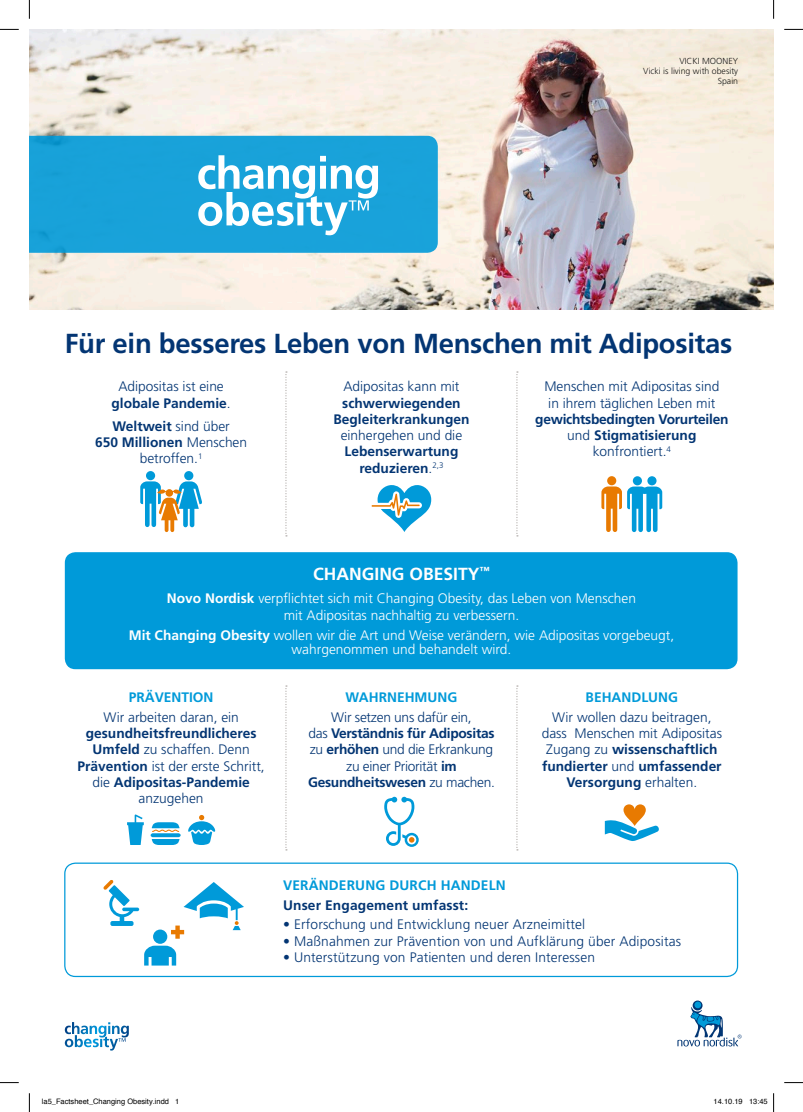
<style>
.page{position:relative;width:803px;height:1112px;background:#fff}
.page>*{position:absolute;margin:0;border:0;box-sizing:border-box;transform-origin:0 0}
.t1{font:700 27.5px "Frutiger";letter-spacing:-.01em;color:#033573}
.t2{font:700 17.5px "Frutiger";color:#fff}
.t3{font:300 13.75px/16.2px "Frutiger";color:#033573;text-align:center}
.t4{font:300 13.75px/16.2px "Frutiger";color:#fff;text-align:center}
.t5{font:700 13.75px/16.2px "Frutiger";color:#033573;text-align:center}
.t6{font:300 13.75px/16.2px "Frutiger";letter-spacing:-.02em;color:#033573;text-align:center}
.t7{font:700 13.75px/16.2px "Frutiger";letter-spacing:-.02em;color:#033573;text-align:center}
.t8{font:700 13.75px "Frutiger";color:#009ad9}
.t9{font:300 8.75px/10px "Frutiger";color:#1d1d1b;text-align:right}
.t10{font:7.5px "Helvetica";color:#000}
.s1{font-weight:700}
.s2{font-weight:300}
</style>
<div class="page">
<img style="left:29px;top:29px;width:744px;height:280px">
<svg style="left:693px;top:1000px;width:9px;height:10px"></svg>
<div style="left:694px;top:1001px;width:7px;height:6px;background:#009ad8;border-radius:50%"></div>
<svg style="left:677px;top:1006px;width:64px;height:40px"></svg>
<svg style="left:65px;top:1022px;width:64px;height:24px"></svg>
<div style="left:29px;top:136px;width:409px;height:117px;background:#19a2d9"></div>
<div style="left:65px;top:552px;width:672px;height:117px;background:#009ad9;border-radius:11px"></div>
<div style="left:64px;top:862px;width:674px;height:114px;border:1px solid #009ad9;border-radius:11px"></div>
<svg style="left:372px;top:485px;width:59px;height:47px"></svg>
<div style="left:633px;top:476px;width:9px;height:9px;background:#009ad9;border-radius:50%"></div>
<div style="left:647px;top:476px;width:9px;height:9px;background:#009ad9;border-radius:50%"></div>
<div style="left:607px;top:476px;width:9px;height:9px;background:#e87a01;border-radius:50%"></div>
<svg style="left:601px;top:486px;width:61px;height:46px"></svg>
<div style="left:184px;top:471px;width:9px;height:9px;background:#009ad9;border-radius:50%"></div>
<div style="left:146px;top:471px;width:9px;height:9px;background:#009ad9;border-radius:50%"></div>
<svg style="left:140px;top:481px;width:62px;height:51px"></svg>
<svg style="left:151px;top:822px;width:30px;height:22px"></svg>
<svg style="left:188px;top:815px;width:28px;height:29px"></svg>
<svg style="left:127px;top:814px;width:17px;height:30px"></svg>
<svg style="left:605px;top:804px;width:54px;height:36px"></svg>
<svg style="left:384px;top:796px;width:35px;height:50px"></svg>
<svg style="left:103px;top:880px;width:36px;height:45px"></svg>
<div style="left:153px;top:929px;width:14px;height:14px;background:#009ad9;border-radius:50%"></div>
<svg style="left:144px;top:945px;width:32px;height:20px"></svg>
<svg style="left:171px;top:882px;width:73px;height:56px"></svg>
<svg style="left:285px;top:371px;width:2px;height:165px"></svg>
<svg style="left:516px;top:371px;width:2px;height:165px"></svg>
<svg style="left:285px;top:685px;width:2px;height:165px"></svg>
<svg style="left:516px;top:685px;width:2px;height:165px"></svg>
<svg style="left:198px;top:155px;width:180px;height:80px"></svg>
<svg style="left:0;top:29px;width:19px;height:1px"></svg>
<svg style="left:784px;top:29px;width:19px;height:1px"></svg>
<svg style="left:0;top:1082px;width:19px;height:1px"></svg>
<svg style="left:784px;top:1082px;width:19px;height:1px"></svg>
<svg style="left:29px;top:0;width:1px;height:19px"></svg>
<svg style="left:29px;top:1093px;width:1px;height:18px"></svg>
<svg style="left:773px;top:0;width:1px;height:19px"></svg>
<svg style="left:773px;top:1093px;width:1px;height:18px"></svg>
<p class="t9" style="left:643px;top:55px;width:96px">VICKI MOONEY<br>Vicki is living with obesity<br>Spain</p>
<h1 class="t1" style="left:65px;top:327px;width:669px">Für ein besseres Leben von Menschen mit Adipositas</h1>
<p class="t3" style="left:112px;top:378px;width:121px">Adipositas ist eine <span class="s1">globale Pandemie</span>.</p>
<p class="t3" style="left:95px;top:418px;width:154px"><span class="s1">Weltweit</span> sind über<br><span class="s1">650 Millionen</span> Menschen betroffen.<sup>1</sup></p>
<p class="t3" style="left:343px;top:378px;width:118px">Adipositas kann mit</p>
<p class="t5" style="left:333px;top:394px;width:138px">schwerwiegenden<br>Begleiterkrankungen</p>
<p class="t3" style="left:341px;top:427px;width:123px">einhergehen und die</p>
<p class="t5" style="left:345px;top:443px;width:115px">Lebenserwartung reduzieren<span class="s2">.</span><sup>2,3</sup></p>
<p class="t3" style="left:544px;top:378px;width:176px;text-align:left">Menschen mit Adipositas sind in ihrem täglichen Leben mit</p>
<p class="t7" style="left:535px;top:410px;width:195px">gewichtsbedingten Vorurteilen <span class="s2">und</span> Stigmatisierung <span class="s2">konfrontiert.</span><sup>4</sup></p>
<p class="t2" style="left:313px;top:563px;width:178px">CHANGING OBESITY<sup>™</sup></p>
<p class="t4" style="left:167px;top:590px;width:471px"><span class="s1">Novo Nordisk</span> verpflichtet sich mit Changing Obesity, das Leben von Menschen mit Adipositas nachhaltig zu verbessern.</p>
<p class="t4" style="left:129px;top:628px;width:547px;line-height:13.8px"><span class="s1">Mit Changing Obesity</span> wollen wir die Art und Weise verändern, wie Adipositas vorgebeugt, wahrgenommen und behandelt wird.</p>
<p class="t8" style="left:129px;top:689px;width:86px">PRÄVENTION</p>
<p class="t3" style="left:103px;top:708px;width:137px">Wir arbeiten daran, ein</p>
<p class="t5" style="left:78px;top:724px;width:189px">gesundheitsfreundlicheres<br>Umfeld <span class="s2">zu schaffen. Denn<br></span>Prävention <span class="s2">ist der erste Schritt, die</span> Adipositas-Pandemie <span class="s2">anzugehen</span></p>
<p class="t8" style="left:346px;top:689px;width:113px">WAHRNEHMUNG</p>
<p class="t6" style="left:308px;top:708px;width:188px">Wir setzen uns dafür ein,<br>das <span class="s1">Verständnis für Adipositas </span>zu <span class="s1">erhöhen</span> und die Erkrankung zu einer Priorität <span class="s1">im<br>Gesundheitswesen</span> zu machen.</p>
<p class="t8" style="left:586px;top:689px;width:94px">BEHANDLUNG</p>
<p class="t3" style="left:542px;top:708px;width:182px">Wir wollen dazu beitragen, dass Menschen mit Adipositas<br>Zugang zu <span class="s1">wissenschaftlich fundierter</span> und <span class="s1">umfassender<br>Versorgung</span> erhalten.</p>
<p class="t8" style="left:283px;top:876px;width:224px">VERÄNDERUNG DURCH HANDELN</p>
<p class="t5" style="left:283px;top:896px;width:187px">Unser Engagement umfasst:</p>
<p class="t3" style="left:283px;top:916px;width:304px">• Erforschung und Entwicklung neuer Arzneimittel</p>
<p class="t3" style="left:283px;top:932px;width:399px">• Maßnahmen zur Prävention von und Aufklärung über Adipositas</p>
<p class="t3" style="left:283px;top:948px;width:313px">• Unterstützung von Patienten und deren Interessen</p>
<p class="t10" style="left:42px;top:1095px;width:139px">la5_Factsheet_Changing Obesity.indd 1</p>
<p class="t10" style="left:713px;top:1095px;width:56px">14.10.19 13:45</p>
</div>
